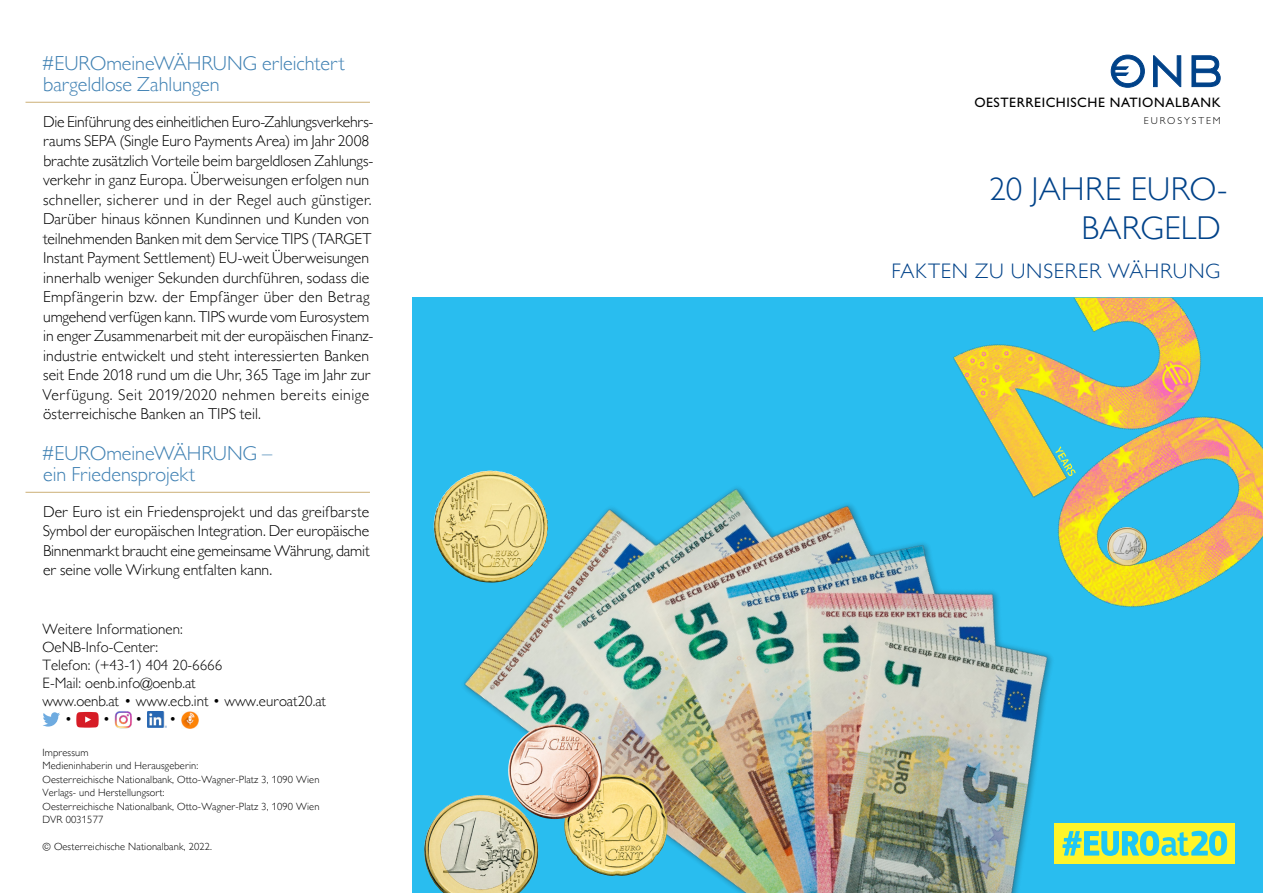
<style>
.page{position:relative;width:1263px;height:893px;background:#fff}
.page>*{position:absolute;margin:0;border:0;box-sizing:border-box;transform-origin:0 0}
.t1{font:300 33px/39.6px "Gill Sans MT Pro";letter-spacing:.01em;color:#004289;text-align:right}
.t2{font:300 21px "Gill Sans MT Pro";letter-spacing:.035em;color:#004289}
.t3{font:300 20.25px/21px "Gill Sans MT Pro";color:#4081b3}
.t4{font:300 15.75px/19.5px "Gill Sans MT Pro";color:#000}
.t5{font:300 15px/18px "Gill Sans MT Pro";color:#000}
.t6{font:13.65px "Gill Alternate One";letter-spacing:.04em;color:#000}
.t7{font:300 10.5px/13.5px "Gill Sans MT Pro";letter-spacing:.01em;color:#000}
.t8{font:300 10.05px "Gill Alternate One";letter-spacing:.19em;color:#000}
</style>
<div class="page">
<svg style="left:43px;top:712px;width:17px;height:15px"></svg>
<svg style="left:76px;top:712px;width:23px;height:16px"></svg>
<img style="left:114px;top:711px;width:18px;height:18px">
<img style="left:148px;top:712px;width:18px;height:15px">
<img style="left:181px;top:711px;width:17px;height:17px">
<hr style="left:26px;top:102px;width:344px;height:1px;background:#ccb076">
<hr style="left:26px;top:492px;width:344px;height:1px;background:#ccb076">
<div style="left:412px;top:298px;width:851px;height:595px;background:#29bdef"></div>
<svg style="left:1192px;top:56px;width:28px;height:31px"></svg>
<svg style="left:1111px;top:55px;width:33px;height:32px"></svg>
<svg style="left:1153px;top:56px;width:28px;height:31px"></svg>
<img style="left:1073px;top:298px;width:190px;height:263px">
<img style="left:433px;top:322px;width:807px;height:571px">
<img style="left:424px;top:795px;width:114px;height:98px">
<img style="left:564px;top:774px;width:104px;height:102px">
<img style="left:434px;top:471px;width:114px;height:112px">
<img style="left:507px;top:724px;width:96px;height:95px">
<p class="t3" style="left:42px;top:52px;width:305px">#EUROmeineWÄHRUNG erleichtert bargeldlose Zahlungen</p>
<p class="t4" style="left:42px;top:111px;width:332px">Die Einführung des einheitlichen Euro-Zahlungsverkehrs&shy;raums SEPA (Single Euro Payments Area) im Jahr 2008 brachte zusätzlich Vorteile beim bargeldlosen Zahlungs&shy;verkehr in ganz Europa. Überweisungen erfolgen nun schneller, sicherer und in der Regel auch günstiger.<br>Darüber hinaus können Kundinnen und Kunden von teilnehmenden Banken mit dem Service TIPS (TARGET Instant Payment Settlement) EU-weit Überweisungen innerhalb weniger Sekunden durchführen, sodass die Empfängerin bzw. der Empfänger über den Betrag umgehend verfügen kann. TIPS wurde vom Eurosystem in enger Zusammenarbeit mit der europäischen Finanz&shy;industrie entwickelt und steht interessierten Banken seit Ende 2018 rund um die Uhr, 365 Tage im Jahr zur Verfügung. Seit 2019/2020 nehmen bereits einige österreichische Banken an TIPS teil.</p>
<p class="t3" style="left:42px;top:442px;width:232px">#EUROmeineWÄHRUNG – ein Friedensprojekt</p>
<p class="t4" style="left:43px;top:501px;width:329px;text-align:justify">Der Euro ist ein Friedensprojekt und das greifbarste Symbol der europäischen Integration. Der europäische Binnenmarkt braucht eine gemeinsame Währung, damit er seine volle Wirkung entfalten kann.</p>
<p class="t5" style="left:43px;top:620px;width:285px">Weitere Informationen:<br>OeNB-Info-Center:<br>Telefon: (+43-1) 404 20-6666<br>E-Mail: oenb.info@oenb.at<br>www.oenb.at • www.ecb.int • www.euroat20.at</p>
<p class="t5" style="left:65px;top:710px;width:47px">• •</p>
<p class="t5" style="left:135px;top:710px;width:43px">• •</p>
<p class="t7" style="left:43px;top:745px;width:278px">Impressum<br>Medieninhaberin und Herausgeberin:<br>Oesterreichische Nationalbank, Otto-Wagner-Platz 3, 1090 Wien Verlags- und Herstellungsort:<br>Oesterreichische Nationalbank, Otto-Wagner-Platz 3, 1090 Wien DVR 0031577</p>
<p class="t7" style="left:43px;top:840px;width:171px">© Oesterreichische Nationalbank, 2022.</p>
<p class="t6" style="left:974px;top:95px;width:248px">OESTERREICHISCHE NATIONALBANK</p>
<p class="t8" style="left:1144px;top:115px;width:78px">EUROSYSTEM</p>
<h1 class="t1" style="left:989px;top:168px;width:239px">20 JAHRE EURO-<br>BARGELD</h1>
<h2 class="t2" style="left:891px;top:258px;width:330px">FAKTEN ZU UNSERER WÄHRUNG</h2>
</div>
